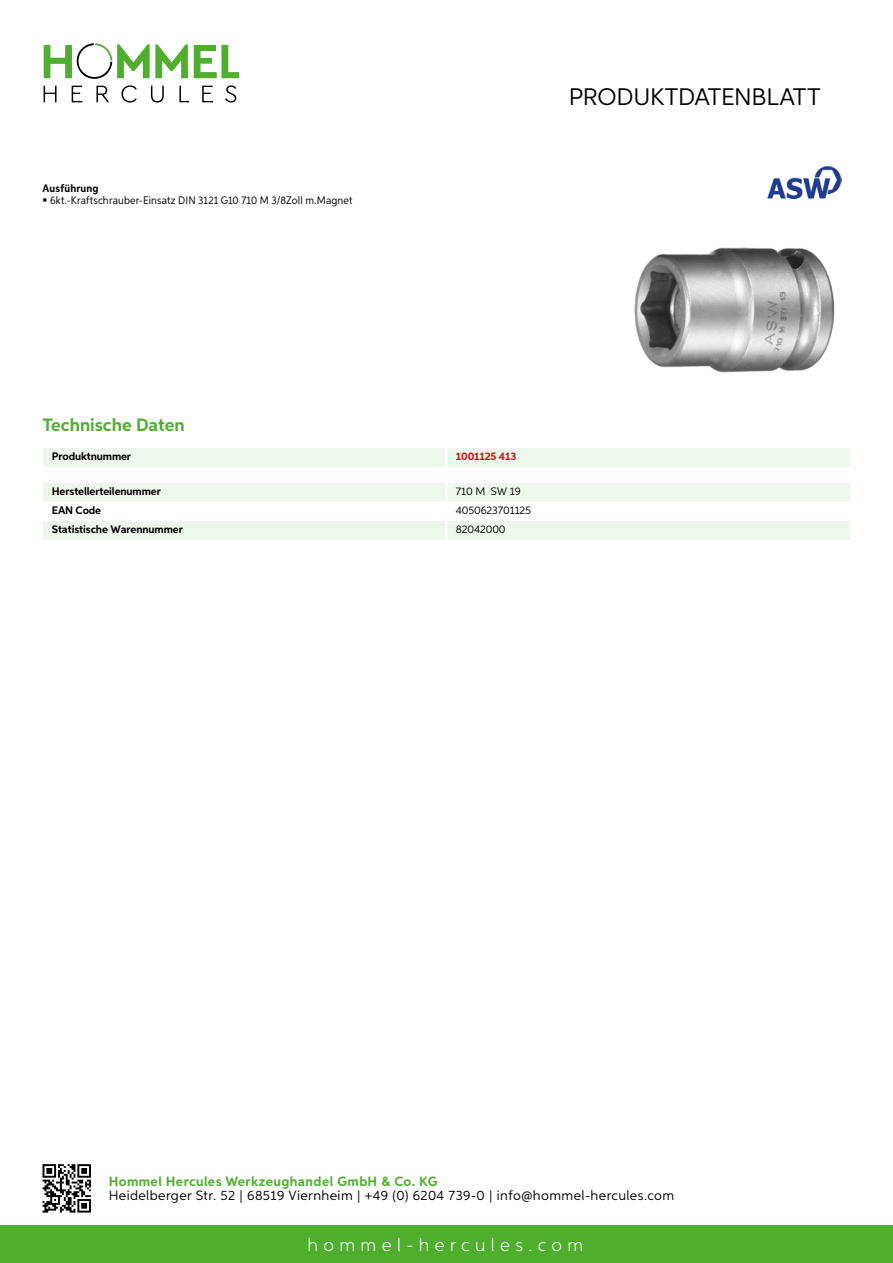
<style>
.page{position:relative;width:893px;height:1263px;background:#fff}
.page>*{position:absolute;margin:0;border:0;box-sizing:border-box;transform-origin:0 0}
.t1{font:24px "Aspira";letter-spacing:-.01em;color:#000}
.t2{font:300 18px "Aspira";letter-spacing:.3em;color:#fff}
.t3{font:700 18px "Aspira";color:#50ae2f}
.t4{font:13.5px "Aspira";letter-spacing:.03em;color:#000}
.t5{font:700 13.5px "Aspira";letter-spacing:.03em;color:#50ae2f}
.t6{font:700 10.95px "Aspira";letter-spacing:-.01em;color:#000}
.t7{font:10.95px "Aspira Nar";letter-spacing:.015em;color:#000}
.t8{font:10.95px "Aspira";letter-spacing:-.01em;color:#000}
.t9{font:700 10.95px "Aspira";letter-spacing:-.01em;color:#cd1013}
.t10{font:700 10.95px "Aspira Nar";letter-spacing:.02em;color:#000}
</style>
<div class="page">
<div style="left:0;top:1226px;width:893px;height:37px;background:#50ae2f"></div>
<svg style="left:43px;top:1164px;width:48px;height:48px"></svg>
<svg style="left:194px;top:45px;width:45px;height:33px"></svg>
<svg style="left:44px;top:43px;width:144px;height:36px"></svg>
<svg style="left:44px;top:86px;width:13px;height:16px"></svg>
<svg style="left:72px;top:86px;width:10px;height:16px"></svg>
<svg style="left:96px;top:86px;width:13px;height:16px"></svg>
<svg style="left:121px;top:85px;width:16px;height:18px"></svg>
<svg style="left:151px;top:86px;width:13px;height:17px"></svg>
<svg style="left:179px;top:86px;width:10px;height:16px"></svg>
<svg style="left:202px;top:86px;width:11px;height:16px"></svg>
<svg style="left:225px;top:85px;width:11px;height:18px"></svg>
<div style="left:43px;top:448px;width:807px;height:19px;background:#eef7eb"></div>
<hr style="left:445px;top:448px;width:3px;height:19px;background:#fff">
<svg style="left:43px;top:483px;width:807px;height:57px"></svg>
<hr style="left:445px;top:521px;width:3px;height:19px;background:#fff">
<img style="left:634px;top:247px;width:201px;height:126px">
<img style="left:767px;top:166px;width:75px;height:33px">
<p class="t10" style="left:43px;top:181px;width:58px">Ausführung</p>
<p class="t7" style="left:50px;top:194px;width:304px">6kt.-Kraftschrauber-Einsatz DIN 3121 G10 710 M 3/8Zoll m.Magnet</p>
<h1 class="t1" style="left:569px;top:82px;width:253px">Produktdatenblatt</h1>
<h2 class="t3" style="left:43px;top:414px;width:144px">Technische Daten</h2>
<p class="t6" style="left:52px;top:449px;width:81px">Produktnummer</p>
<p class="t9" style="left:456px;top:449px;width:62px">1001125 413</p>
<p class="t6" style="left:52px;top:484px;width:111px">Herstellerteilenummer</p>
<p class="t8" style="left:456px;top:484px;width:66px">710 M SW 19</p>
<p class="t6" style="left:52px;top:503px;width:51px">EAN Code</p>
<p class="t8" style="left:456px;top:503px;width:77px">4050623701125</p>
<p class="t6" style="left:52px;top:522px;width:132px">Statistische Warennummer</p>
<p class="t8" style="left:456px;top:522px;width:51px">82042000</p>
<p class="t5" style="left:109px;top:1172px;width:330px">Hommel Hercules Werkzeughandel GmbH &amp; Co. KG</p>
<p class="t4" style="left:109px;top:1187px;width:567px">Heidelberger Str. 52 | 68519 Viernheim | +49 (0) 6204 739-0 | info@hommel-hercules.com</p>
<h2 class="t2" style="left:307px;top:1234px;width:277px">hommel-hercules.com</h2>
</div>
